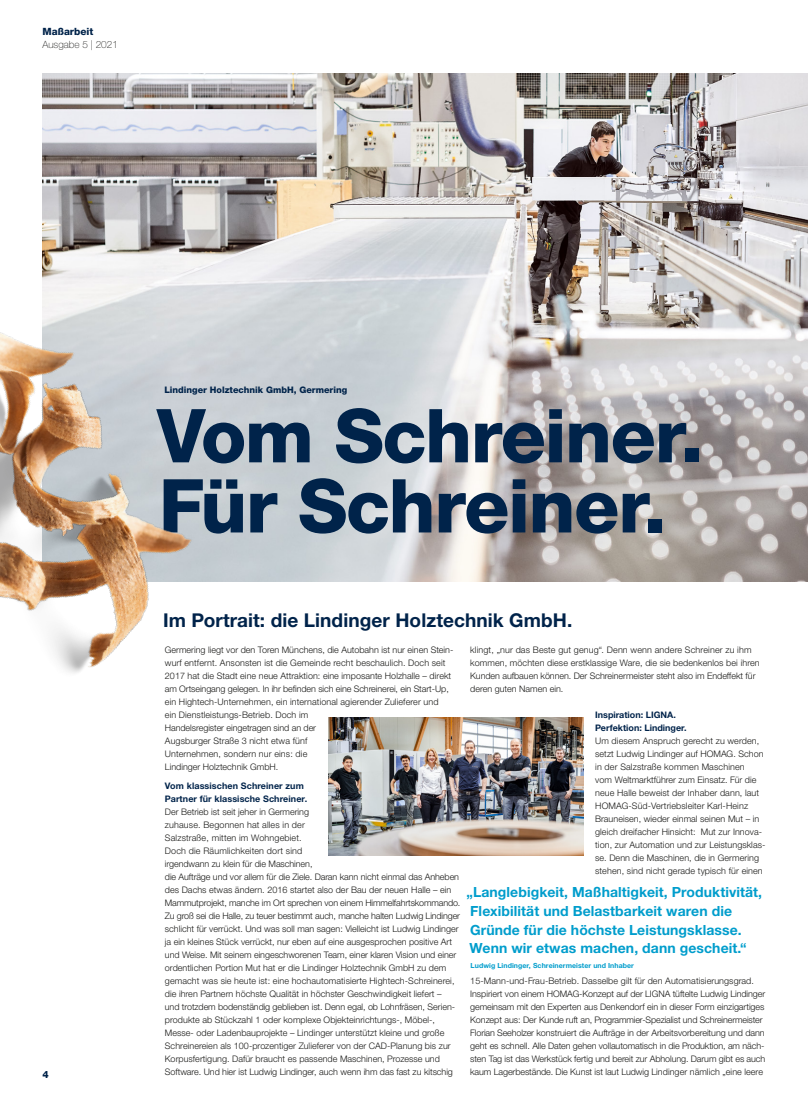
<style>
.page{position:relative;width:808px;height:1106px;background:#fff}
.page>*{position:absolute;margin:0;border:0;box-sizing:border-box;transform-origin:0 0}
.t1{font:800 74.4px/70.1px "Helvetica Neue LTW1 G";letter-spacing:-.02em;color:#00234a}
.t2{font:700 19px "Helvetica Neue LTW1 G";letter-spacing:.005em;color:#00234a}
.t3{font:700 14px/18.8px "Helvetica Neue LTW1 G";letter-spacing:.005em;color:#009dcc}
.t4{font:100 10px "Helvetica Neue LTW1 G";color:#1a1a18}
.t5{font:800 10px "Helvetica Neue LTW1 G";color:#00234a}
.t6{font:300 9px/13px "Helvetica Neue LTW1 G";color:#1a1a18}
.t7{font:700 9px/13px "Helvetica Neue LTW1 G";letter-spacing:.01em;color:#00234a}
.t8{font:800 9px "Helvetica Neue LTW1 G";color:#00234a}
.t9{font:700 7px "Helvetica Neue LTW1 G";letter-spacing:.01em;color:#009dcc}
</style>
<div class="page">
<img style="left:43px;top:74px;width:765px;height:507px">
<img style="left:0;top:201px;width:282px;height:472px">
<img style="left:329px;top:717px;width:254px;height:138px">
<p class="t5" style="left:43px;top:26px;width:52px">Maßarbeit</p>
<p class="t4" style="left:43px;top:38px;width:77px">Ausgabe 5 | 2021</p>
<p class="t5" style="left:43px;top:1068px;width:8px">4</p>
<p class="t8" style="left:164px;top:384px;width:184px">Lindinger Holztechnik GmbH, Germering</p>
<h1 class="t1" style="left:157px;top:401px;width:548px">Vom Schreiner.<br>Für Schreiner.</h1>
<h2 class="t2" style="left:163px;top:608px;width:411px">Im Portrait: die Lindinger Holztechnik GmbH.</h2>
<p class="t6" style="left:165px;top:643px;width:290px">Germering liegt vor den Toren Münchens, die Autobahn ist nur einen Stein&shy;wurf entfernt. Ansonsten ist die Gemeinde recht beschaulich. Doch seit 2017 hat die Stadt eine neue Attraktion: eine imposante Holzhalle – direkt am Ortseingang gelegen. In ihr befinden sich eine Schreinerei, ein Start-Up, ein Hightech-Unternehmen, ein international agierender Zulieferer und<br>ein Dienstleistungs-Betrieb. Doch im<br>Handelsregister eingetragen sind an der<br>Augsburger Straße 3 nicht etwa fünf<br>Unternehmen, sondern nur eins: die<br>Lindinger Holztechnik GmbH.</p>
<p class="t7" style="left:165px;top:779px;width:144px">Vom klassischen Schreiner zum<br>Partner für klassische Schreiner.</p>
<p class="t6" style="left:165px;top:805px;width:297px">Der Betrieb ist seit jeher in Germering<br>zuhause. Begonnen hat alles in der<br>Salzstraße, mitten im Wohngebiet.<br>Doch die Räumlichkeiten dort sind<br>irgendwann zu klein für die Maschinen,<br>die Aufträge und vor allem für die Ziele. Daran kann nicht einmal das Anheben des Dachs etwas ändern. 2016 startet also der Bau der neuen Halle – ein Mammutprojekt, manche im Ort sprechen von einem Himmelfahrtskommando.<br>Zu groß sei die Halle, zu teuer bestimmt auch, manche halten Ludwig Lindinger schlicht für verrückt. Und was soll man sagen: Vielleicht ist Ludwig Lindinger ja ein kleines Stück verrückt, nur eben auf eine ausgesprochen positive Art und Weise. Mit seinem eingeschworenen Team, einer klaren Vision und einer ordentlichen Portion Mut hat er die Lindinger Holztechnik GmbH zu dem gemacht was sie heute ist: eine hochautomatisierte Hightech-Schreinerei, die ihren Partnern höchste Qualität in höchster Geschwindigkeit liefert –<br>und trotzdem bodenständig geblieben ist. Denn egal, ob Lohnfräsen, Serien&shy;produkte ab Stückzahl 1 oder komplexe Objekteinrichtungs-, Möbel-, Messe- oder Ladenbauprojekte – Lindinger unterstützt kleine und große Schreinereien als 100-prozentiger Zulieferer von der CAD-Planung bis zur Korpusfertigung. Dafür braucht es passende Maschinen, Prozesse und Software. Und hier ist Ludwig Lindinger, auch wenn ihm das fast zu kitschig</p>
<p class="t6" style="left:470px;top:642px;width:291px">klingt, „nur das Beste gut genug“. Denn wenn andere Schreiner zu ihm kommen, möchten diese erstklassige Ware, die sie bedenkenlos bei ihren Kunden aufbauen können. Der Schreinermeister steht also im Endeffekt für deren guten Namen ein.</p>
<p class="t7" style="left:595px;top:708px;width:93px">Inspiration: LIGNA.<br>Perfektion: Lindinger.</p>
<p class="t6" style="left:595px;top:734px;width:172px">Um diesem Anspruch gerecht zu werden, setzt Ludwig Lindinger auf HOMAG. Schon in der Salzstraße kommen Maschinen<br>vom Weltmarktführer zum Einsatz. Für die neue Halle beweist der Inhaber dann, laut HOMAG-Süd-Vertriebsleiter Karl-Heinz Brauneisen, wieder einmal seinen Mut – in gleich dreifacher Hinsicht: Mut zur Innova&shy;tion, zur Automation und zur Leistungsklas&shy;se. Denn die Maschinen, die in Germering stehen, sind nicht gerade typisch für einen</p>
<h3 class="t3" style="left:466px;top:882px;width:297px">„Langlebigkeit, Maßhaltigkeit, Produktivität, Flexibilität und Belastbarkeit waren die Gründe für die höchste Leistungsklasse.<br>Wenn wir etwas machen, dann gescheit.“</h3>
<p class="t9" style="left:471px;top:961px;width:165px">Ludwig Lindinger, Schreinermeister und Inhaber</p>
<p class="t6" style="left:470px;top:974px;width:297px">15-Mann-und-Frau-Betrieb. Dasselbe gilt für den Automatisierungsgrad.<br>Inspiriert von einem HOMAG-Konzept auf der LIGNA tüftelte Ludwig Lindinger gemeinsam mit den Experten aus Denkendorf ein in dieser Form einzigartiges Konzept aus: Der Kunde ruft an, Programmier-Spezialist und Schreinermeister Florian Seeholzer konstruiert die Aufträge in der Arbeitsvorbereitung und dann geht es schnell. Alle Daten gehen vollautomatisch in die Produktion, am näch&shy;sten Tag ist das Werkstück fertig und bereit zur Abholung. Darum gibt es auch kaum Lagerbestände. Die Kunst ist laut Ludwig Lindinger nämlich „eine leere</p>
</div>
